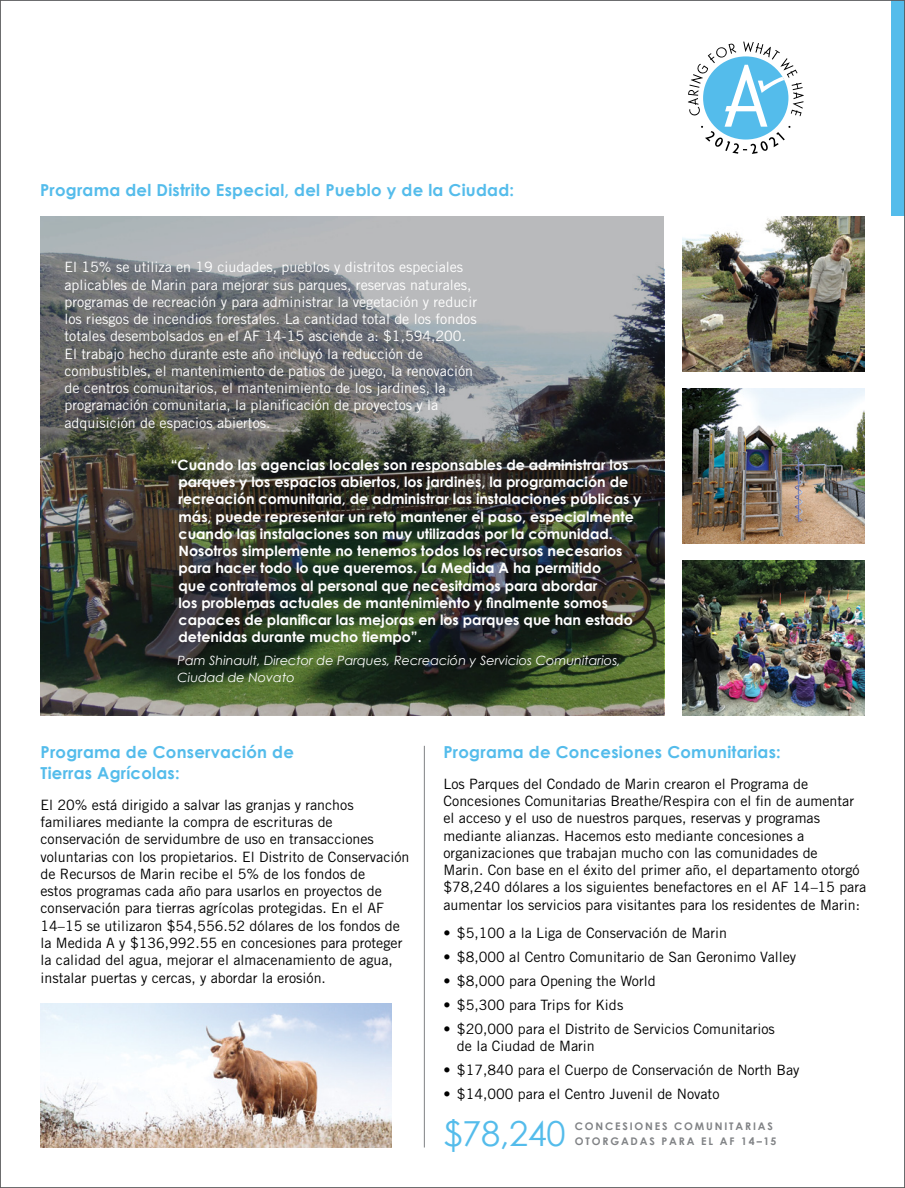
<style>
.page{position:relative;width:905px;height:1188px;background:#fff}
.page>*{position:absolute;margin:0;border:0;box-sizing:border-box;transform-origin:0 0}
.t1{font:34.5px "Century Gothic";color:#54bceb}
.t2{font:700 16.5px/21px "Century Gothic";letter-spacing:.015em;color:#54bceb}
.t3{font:14.25px/17.2px "Trade Gothic";color:#000}
.t4{font:700 14.25px/17.2px "Century Gothic";color:#fff}
.t5{font:14.25px/17.2px "Trade Gothic";color:#fff}
.t6{font:italic 12.75px/16.5px "Century Gothic";color:#fff}
.t7{font:700 10.5px/15px "Century Gothic";letter-spacing:.175em;color:#808285}
</style>
<div class="page">
<svg style="left:688px;top:42px;width:115px;height:112px"></svg>
<div style="left:891px;top:0;width:13px;height:216px;background:#54bceb"></div>
<img style="left:682px;top:560px;width:182px;height:156px">
<img style="left:682px;top:216px;width:182px;height:155px">
<img style="left:41px;top:1004px;width:351px;height:144px">
<img style="left:682px;top:388px;width:182px;height:155px">
<hr style="left:424px;top:746px;width:1px;height:402px;background:#808285">
<img style="left:40px;top:216px;width:624px;height:500px">
<p class="t2" style="left:40px;top:179px;width:475px">Programa del Distrito Especial, del Pueblo y de la Ciudad:</p>
<p class="t5" style="left:64px;top:259px;width:414px">El 15% se utiliza en 19 ciudades, pueblos y distritos especiales aplicables de Marin para mejorar sus parques, reservas naturales, programas de recreación y para administrar la vegetación y reducir los riesgos de incendios forestales. La cantidad total de los fondos totales desembolsados en el AF 14-15 asciende a: $1,594,200.<br>El trabajo hecho durante este año incluyó la reducción de combustibles, el mantenimiento de patios de juego, la renovación de centros comunitarios, el mantenimiento de los jardines, la programación comunitaria, la planificación de proyectos y la adquisición de espacios abiertos.</p>
<p class="t4" style="left:178px;top:456px;width:464px;text-indent:-8px">“Cuando las agencias locales son responsables de administrar los parques y los espacios abiertos, los jardines, la programación de recreación comunitaria, de administrar las instalaciones públicas y más, puede representar un reto mantener el paso, especialmente cuando las instalaciones son muy utilizadas por la comunidad.<br>Nosotros simplemente no tenemos todos los recursos necesarios para hacer todo lo que queremos. La Medida A ha permitido<br>que contratemos al personal que necesitamos para abordar<br>los problemas actuales de mantenimiento y finalmente somos capaces de planificar las mejoras en los parques que han estado detenidas durante mucho tiempo”.</p>
<p class="t6" style="left:177px;top:652px;width:445px">Pam Shinault, Director de Parques, Recreación y Servicios Comunitarios,<br>Ciudad de Novato</p>
<p class="t2" style="left:40px;top:741px;width:255px">Programa de Conservación de<br>Tierras Agrícolas:</p>
<p class="t3" style="left:40px;top:796px;width:370px">El 20% está dirigido a salvar las granjas y ranchos familiares mediante la compra de escrituras de conservación de servidumbre de uso en transacciones voluntarias con los propietarios. El Distrito de Conservación de Recursos de Marin recibe el 5% de los fondos de<br>estos programas cada año para usarlos en proyectos de conservación para tierras agrícolas protegidas. En el AF 14–15 se utilizaron $54,556.52 dólares de los fondos de la Medida A y $136,992.55 en concesiones para proteger la calidad del agua, mejorar el almacenamiento de agua, instalar puertas y cercas, y abordar la erosión.</p>
<p class="t2" style="left:443px;top:741px;width:339px">Programa de Concesiones Comunitarias:</p>
<p class="t3" style="left:443px;top:775px;width:424px">Los Parques del Condado de Marin crearon el Programa de Concesiones Comunitarias Breathe/Respira con el fin de aumentar el acceso y el uso de nuestros parques, reservas y programas mediante alianzas. Hacemos esto mediante concesiones a organizaciones que trabajan mucho con las comunidades de<br>Marin. Con base en el éxito del primer año, el departamento otorgó $78,240 dólares a los siguientes benefactores en el AF 14–15 para aumentar los servicios para visitantes para los residentes de Marin:</p>
<p class="t3" style="left:443px;top:924px;width:285px">• $5,100 a la Liga de Conservación de Marin</p>
<p class="t3" style="left:443px;top:948px;width:354px">• $8,000 al Centro Comunitario de San Geronimo Valley</p>
<p class="t3" style="left:443px;top:972px;width:214px">• $8,000 para Opening the World</p>
<p class="t3" style="left:443px;top:996px;width:181px">• $5,300 para Trips for Kids</p>
<p class="t3" style="left:457px;top:1020px;width:319px;text-indent:-13px">• $20,000 para el Distrito de Servicios Comunitarios de la Ciudad de Marin</p>
<p class="t3" style="left:443px;top:1061px;width:357px">• $17,840 para el Cuerpo de Conservación de North Bay</p>
<p class="t3" style="left:443px;top:1085px;width:277px">• $14,000 para el Centro Juvenil de Novato</p>
<h1 class="t1" style="left:443px;top:1113px;width:124px">$78,240</h1>
<p class="t7" style="left:575px;top:1118px;width:203px">CONCESIONES COMUNITARIAS<br>OTORGADAS PARA EL AF 14–15</p>
</div>
